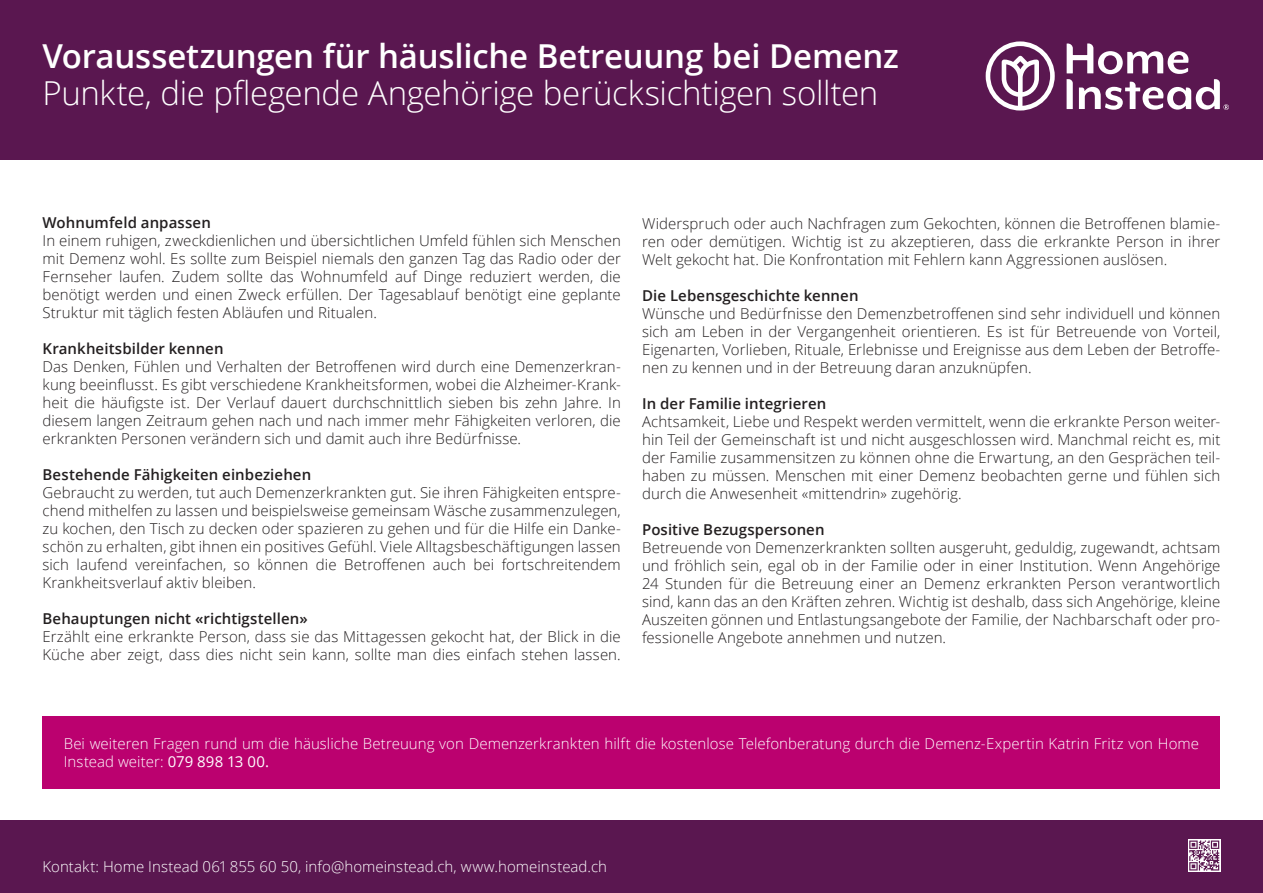
<style>
.page{position:relative;width:1263px;height:893px;background:#fff}
.page>*{position:absolute;margin:0;border:0;box-sizing:border-box;transform-origin:0 0}
.t1{font:300 33px "Open Sans";letter-spacing:-.01em;color:#fff}
.t2{font:600 33px "Open Sans";letter-spacing:-.005em;color:#fff}
.t3{font:300 15px/18px "Open Sans";letter-spacing:.005em;color:#231f20;text-align:justify}
.t4{font:300 15px/18px "Open Sans";letter-spacing:.005em;color:#fff}
.t5{font:600 15px "Open Sans";letter-spacing:.005em;color:#231f20}
.s1{font-weight:400}
</style>
<div class="page">
<div style="left:0;top:0;width:1263px;height:159px;background:#5a1750"></div>
<div style="left:0;top:821px;width:1263px;height:72px;background:#5a1750"></div>
<svg style="left:986px;top:41px;width:69px;height:70px"></svg>
<svg style="left:1066px;top:43px;width:163px;height:67px"></svg>
<svg style="left:1188px;top:839px;width:32px;height:33px"></svg>
<svg style="left:1189px;top:840px;width:30px;height:30px"></svg>
<div style="left:43px;top:716px;width:1177px;height:73px;background:#bb016f"></div>
<h1 class="t2" style="left:43px;top:33px;width:858px">Voraussetzungen für häusliche Betreuung bei Demenz</h1>
<h1 class="t1" style="left:43px;top:71px;width:837px">Punkte, die pflegende Angehörige berücksichtigen sollten</h1>
<p class="t5" style="left:43px;top:213px;width:170px">Wohnumfeld anpassen</p>
<p class="t3" style="left:43px;top:231px;width:580px">In einem ruhigen, zweckdienlichen und übersichtlichen Umfeld fühlen sich Menschen mit Demenz wohl. Es sollte zum Beispiel niemals den ganzen Tag das Radio oder der Fernseher laufen. Zudem sollte das Wohnumfeld auf Dinge reduziert werden, die benötigt werden und einen Zweck erfüllen. Der Tagesablauf benötigt eine geplante Struktur mit täglich festen Abläufen und Ritualen.</p>
<p class="t5" style="left:43px;top:339px;width:183px">Krankheitsbilder kennen</p>
<p class="t3" style="left:43px;top:357px;width:580px">Das Denken, Fühlen und Verhalten der Betroffenen wird durch eine Demenzerkran&shy;kung beeinflusst. Es gibt verschiedene Krankheitsformen, wobei die Alzheimer-Krank&shy;heit die häufigste ist. Der Verlauf dauert durchschnittlich sieben bis zehn Jahre. In diesem langen Zeitraum gehen nach und nach immer mehr Fähigkeiten verloren, die erkrankten Personen verändern sich und damit auch ihre Bedürfnisse.</p>
<p class="t5" style="left:43px;top:465px;width:270px">Bestehende Fähigkeiten einbeziehen</p>
<p class="t3" style="left:43px;top:483px;width:580px">Gebraucht zu werden, tut auch Demenzerkrankten gut. Sie ihren Fähigkeiten entspre&shy;chend mithelfen zu lassen und beispielsweise gemeinsam Wäsche zusammenzulegen, zu kochen, den Tisch zu decken oder spazieren zu gehen und für die Hilfe ein Danke&shy;schön zu erhalten, gibt ihnen ein positives Gefühl. Viele Alltagsbeschäftigungen lassen sich laufend vereinfachen, so können die Betroffenen auch bei fortschreitendem Krankheitsverlauf aktiv bleiben.</p>
<p class="t5" style="left:43px;top:609px;width:267px">Behauptungen nicht «richtigstellen»</p>
<p class="t3" style="left:43px;top:627px;width:580px">Erzählt eine erkrankte Person, dass sie das Mittagessen gekocht hat, der Blick in die<br>Küche aber zeigt, dass dies nicht sein kann, sollte man dies einfach stehen lassen.</p>
<p class="t3" style="left:642px;top:214px;width:580px">Widerspruch oder auch Nachfragen zum Gekochten, können die Betroffenen blamie&shy;ren oder demütigen. Wichtig ist zu akzeptieren, dass die erkrankte Person in ihrer Welt gekocht hat. Die Konfrontation mit Fehlern kann Aggressionen auslösen.</p>
<p class="t5" style="left:642px;top:285px;width:218px">Die Lebensgeschichte kennen</p>
<p class="t3" style="left:642px;top:304px;width:580px">Wünsche und Bedürfnisse den Demenzbetroffenen sind sehr individuell und können sich am Leben in der Vergangenheit orientieren. Es ist für Betreuende von Vorteil, Eigenarten, Vorlieben, Rituale, Erlebnisse und Ereignisse aus dem Leben der Betroffe&shy;nen zu kennen und in der Betreuung daran anzuknüpfen.</p>
<p class="t5" style="left:642px;top:393px;width:186px">In der Familie integrieren</p>
<p class="t3" style="left:642px;top:412px;width:580px">Achtsamkeit, Liebe und Respekt werden vermittelt, wenn die erkrankte Person weiter&shy;hin Teil der Gemeinschaft ist und nicht ausgeschlossen wird. Manchmal reicht es, mit der Familie zusammensitzen zu können ohne die Erwartung, an den Gesprächen teil&shy;haben zu müssen. Menschen mit einer Demenz beobachten gerne und fühlen sich durch die Anwesenheit «mittendrin» zugehörig.</p>
<p class="t5" style="left:642px;top:519px;width:184px">Positive Bezugspersonen</p>
<p class="t3" style="left:642px;top:538px;width:580px">Betreuende von Demenzerkrankten sollten ausgeruht, geduldig, zugewandt, achtsam und fröhlich sein, egal ob in der Familie oder in einer Institution. Wenn Angehörige 24 Stunden für die Betreuung einer an Demenz erkrankten Person verantwortlich sind, kann das an den Kräften zehren. Wichtig ist deshalb, dass sich Angehörige, kleine Auszeiten gönnen und Entlastungsangebote der Familie, der Nachbarschaft oder pro&shy;fessionelle Angebote annehmen und nutzen.</p>
<p class="t4" style="left:64px;top:734px;width:1137px">Bei weiteren Fragen rund um die häusliche Betreuung von Demenzerkrankten hilft die kostenlose Telefonberatung durch die Demenz-Expertin Katrin Fritz von Home<br>Instead weiter: <span class="s1">079 898 13 00.</span></p>
<p class="t4" style="left:43px;top:857px;width:566px">Kontakt: Home Instead 061 855 60 50, info@homeinstead.ch, www.homeinstead.ch</p>
</div>
